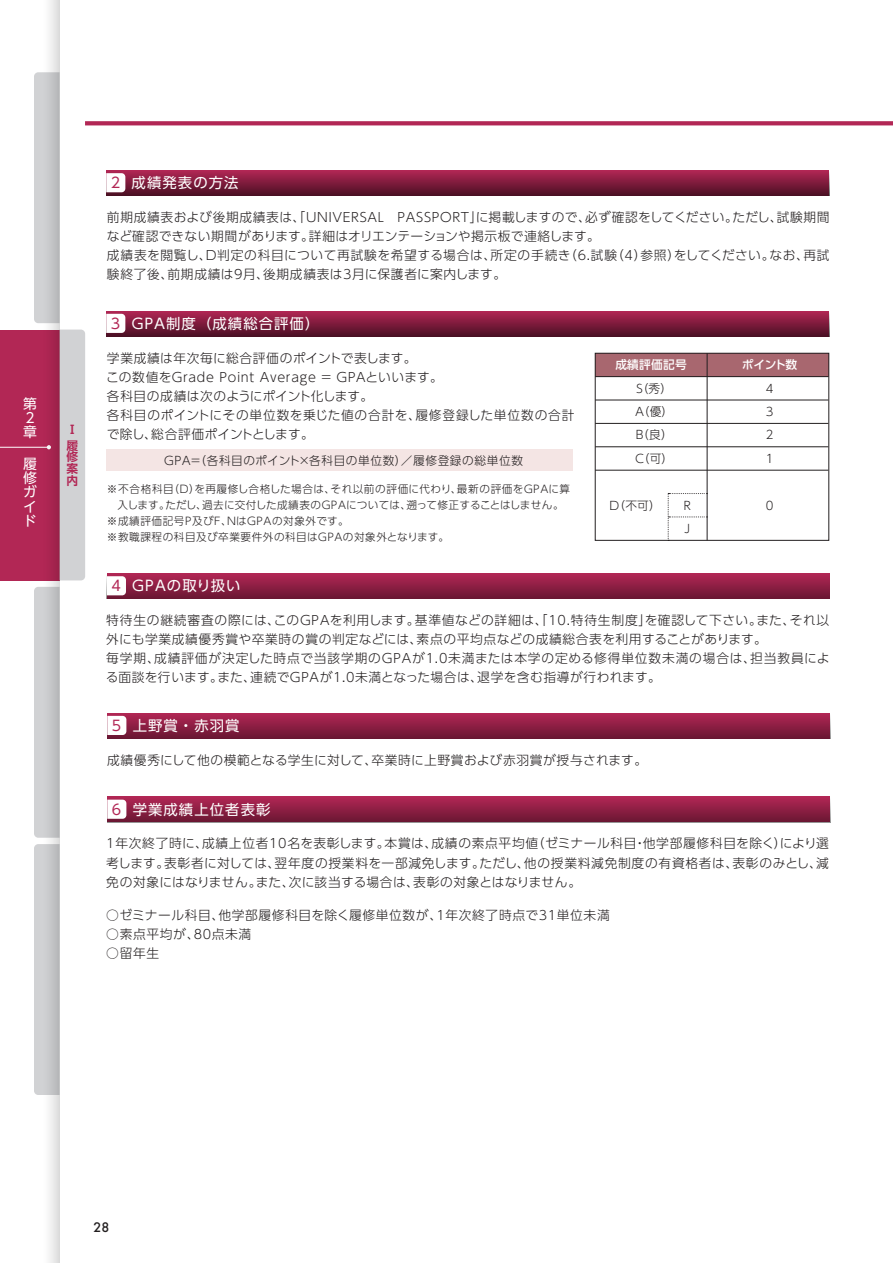
<style>
.page{position:relative;width:893px;height:1263px;background:#fff}
.page>*{position:absolute;margin:0;border:0;box-sizing:border-box;transform-origin:0 0}
.t1{font:14.4px "UD Shin Go Pro";letter-spacing:.075em;color:#fff}
.t2{font:13.8px/14.1px "UD Shin Go NT Pro";color:#fff;text-align:justify}
.t3{font:300 12.75px/19.2px "UD Shin Go Pro";letter-spacing:.045em;color:#231f20}
.t4{font:500 12.75px "Futura";color:#231f20}
.t5{font:300 11.7px/23.4px "UD Shin Go Pro";letter-spacing:.05em;color:#231f20;text-align:justify}
.t6{font:500 11.7px "UD Shin Go Pro";letter-spacing:.02em;color:#fff}
.t7{font:700 11.7px/11.7px "UD Shin Go NT Pro De";color:#b22755}
.t8{font:300 10.65px "UD Shin Go Pro";letter-spacing:.04em;color:#231f20}
.t9{font:300 10.65px "UD Shin Go Pro";color:#231f20}
.s1{font-family:"UD Shin Go NT Pro";color:#b22755}
</style>
<div class="page">
<svg style="left:85px;top:121px;width:807px;height:4px;background:#b5315d"></svg>
<div style="left:34px;top:72px;width:9px;height:251px;background:#d1d2d4"></div>
<div style="left:34px;top:587px;width:9px;height:251px;background:#d1d2d4"></div>
<div style="left:34px;top:844px;width:9px;height:251px;background:#d1d2d4"></div>
<div style="left:0;top:330px;width:60px;height:250px;background:#b22755"></div>
<hr style="left:0;top:447px;width:49px;height:1px;background:#fff">
<div style="left:60px;top:330px;width:25px;height:250px;background:#d1d2d4"></div>
<svg style="left:43px;top:0;width:17px;height:1263px"></svg>
<div style="left:106px;top:170px;width:723px;height:26px;background:linear-gradient(to bottom,#b22655,#4f1125)"></div>
<svg style="left:106px;top:173px;width:19px;height:19px"></svg>
<svg style="left:106px;top:311px;width:723px;height:25px;background:#7e1b3c"></svg>
<svg style="left:106px;top:314px;width:19px;height:19px"></svg>
<div style="left:595px;top:353px;width:233px;height:24px;background:#a8676f"></div>
<div style="left:595px;top:353px;width:234px;height:187px;border:1px solid #231f20"></div>
<hr style="left:595px;top:376px;width:233px;height:1px;background:#231f20">
<hr style="left:595px;top:400px;width:233px;height:1px;background:#231f20">
<hr style="left:595px;top:423px;width:233px;height:1px;background:#231f20">
<hr style="left:595px;top:446px;width:233px;height:1px;background:#231f20">
<hr style="left:595px;top:470px;width:233px;height:1px;background:#231f20">
<hr style="left:707px;top:353px;width:1px;height:187px;background:#231f20">
<svg style="left:668px;top:493px;width:39px;height:48px"></svg>
<div style="left:106px;top:450px;width:466px;height:21px;background:#f4e5e4"></div>
<div style="left:107px;top:573px;width:723px;height:26px;background:linear-gradient(to bottom,#b32655,#6c1834)"></div>
<svg style="left:107px;top:576px;width:19px;height:19px"></svg>
<svg style="left:107px;top:713px;width:723px;height:25px;background:#8e1e43"></svg>
<svg style="left:107px;top:716px;width:19px;height:19px"></svg>
<svg style="left:107px;top:797px;width:723px;height:25px;background:#8d1e43"></svg>
<svg style="left:107px;top:800px;width:19px;height:19px"></svg>
<p class="t2" style="left:23px;top:396px;width:15px;text-align:left">第<br>２章</p>
<p class="t2" style="left:23px;top:456px;width:15px">履修ガイド</p>
<p class="t7" style="left:66px;top:422px;width:13px;line-height:15.3px">Ⅰ履</p>
<p class="t7" style="left:66px;top:451px;width:13px;text-align:justify">修案内</p>
<p class="t1" style="left:111px;top:171px;width:129px"><span class="s1">2</span> 成績発表の方法</p>
<p class="t3" style="left:107px;top:207px;width:724px">前期成績表および後期成績表は、「UNIVERSAL PASSPORT」に掲載しますので、必ず確認をしてください。ただし、試験期間など確認できない期間があります。詳細はオリエンテーションや掲示板で連絡します。<br>成績表を閲覧し、Ｄ判定の科目について再試験を希望する場合は、所定の手続き（6.試験（4）参照）をしてください。なお、再試験終了後、前期成績は9月、後期成績表は3月に保護者に案内します。</p>
<p class="t1" style="left:111px;top:312px;width:210px"><span class="s1">3</span> ＧＰＡ制度（成績総合評価）</p>
<p class="t3" style="left:106px;top:348px;width:470px">学業成績は年次毎に総合評価のポイントで表します。<br>この数値をGrade Point Average = ＧＰＡといいます。<br>各科目の成績は次のようにポイント化します。<br>各科目のポイントにその単位数を乗じた値の合計を、履修登録した単位数の合計で除し、総合評価ポイントとします。</p>
<p class="t5" style="left:163px;top:448px;width:361px">ＧＰＡ＝（各科目のポイント×各科目の単位数）／履修登録の総単位数</p>
<p class="t8" style="left:107px;top:480px;width:465px">※不合格科目（Ｄ）を再履修し合格した場合は、それ以前の評価に代わり、最新の評価をＧＰＡに算</p>
<p class="t9" style="left:118px;top:496px;width:448px">入します。ただし、過去に交付した成績表のＧＰＡについては、遡って修正することはしません。</p>
<p class="t8" style="left:107px;top:512px;width:243px">※成績評価記号P及びF、NはGPAの対象外です。</p>
<p class="t8" style="left:107px;top:528px;width:344px">※教職課程の科目及び卒業要件外の科目はＧＰＡの対象外となります。</p>
<p class="t1" style="left:111px;top:574px;width:131px"><span class="s1">4</span> GPAの取り扱い</p>
<p class="t6" style="left:615px;top:355px;width:73px">成績評価記号</p>
<p class="t5" style="left:634px;top:376px;width:41px">Ｓ（秀）Ａ（優）Ｂ（良）Ｃ（可）</p>
<p class="t6" style="left:742px;top:355px;width:57px">ポイント数</p>
<p class="t5" style="left:764px;top:376px;width:13px">４<br>３<br>２<br>１</p>
<p class="t5" style="left:608px;top:493px;width:54px">Ｄ（不可）</p>
<p class="t5" style="left:682px;top:493px;width:13px">Ｒ</p>
<p class="t5" style="left:764px;top:493px;width:13px">０</p>
<p class="t5" style="left:682px;top:517px;width:13px">Ｊ</p>
<p class="t3" style="left:106px;top:610px;width:725px">特待生の継続審査の際には、このＧＰＡを利用します。基準値などの詳細は、「10.特待生制度」を確認して下さい。また、それ以外にも学業成績優秀賞や卒業時の賞の判定などには、素点の平均点などの成績総合表を利用することがあります。<br>毎学期、成績評価が決定した時点で当該学期のＧＰＡが1.0未満または本学の定める修得単位数未満の場合は、担当教員による面談を行います。また、連続でＧＰＡが1.0未満となった場合は、退学を含む指導が行われます。</p>
<p class="t1" style="left:112px;top:714px;width:129px"><span class="s1">5</span> 上野賞・赤羽賞</p>
<p class="t3" style="left:107px;top:750px;width:541px">成績優秀にして他の模範となる学生に対して、卒業時に上野賞および赤羽賞が授与されます。</p>
<p class="t1" style="left:112px;top:798px;width:160px"><span class="s1">6</span> 学業成績上位者表彰</p>
<p class="t3" style="left:106px;top:833px;width:724px;text-align:justify">1年次終了時に、成績上位者10名を表彰します。本賞は、成績の素点平均値（ゼミナール科目・他学部履修科目を除く）により選考します。表彰者に対しては、翌年度の授業料を一部減免します。ただし、他の授業料減免制度の有資格者は、表彰のみとし、減免の対象にはなりません。また、次に該当する場合は、表彰の対象とはなりません。</p>
<p class="t3" style="left:106px;top:905px;width:505px">○ゼミナール科目、他学部履修科目を除く履修単位数が、1年次終了時点で31単位未満</p>
<p class="t3" style="left:106px;top:924px;width:147px">○素点平均が、80点未満</p>
<p class="t3" style="left:106px;top:943px;width:54px">○留年生</p>
<p class="t4" style="left:94px;top:1218px;width:17px">28</p>
</div>
